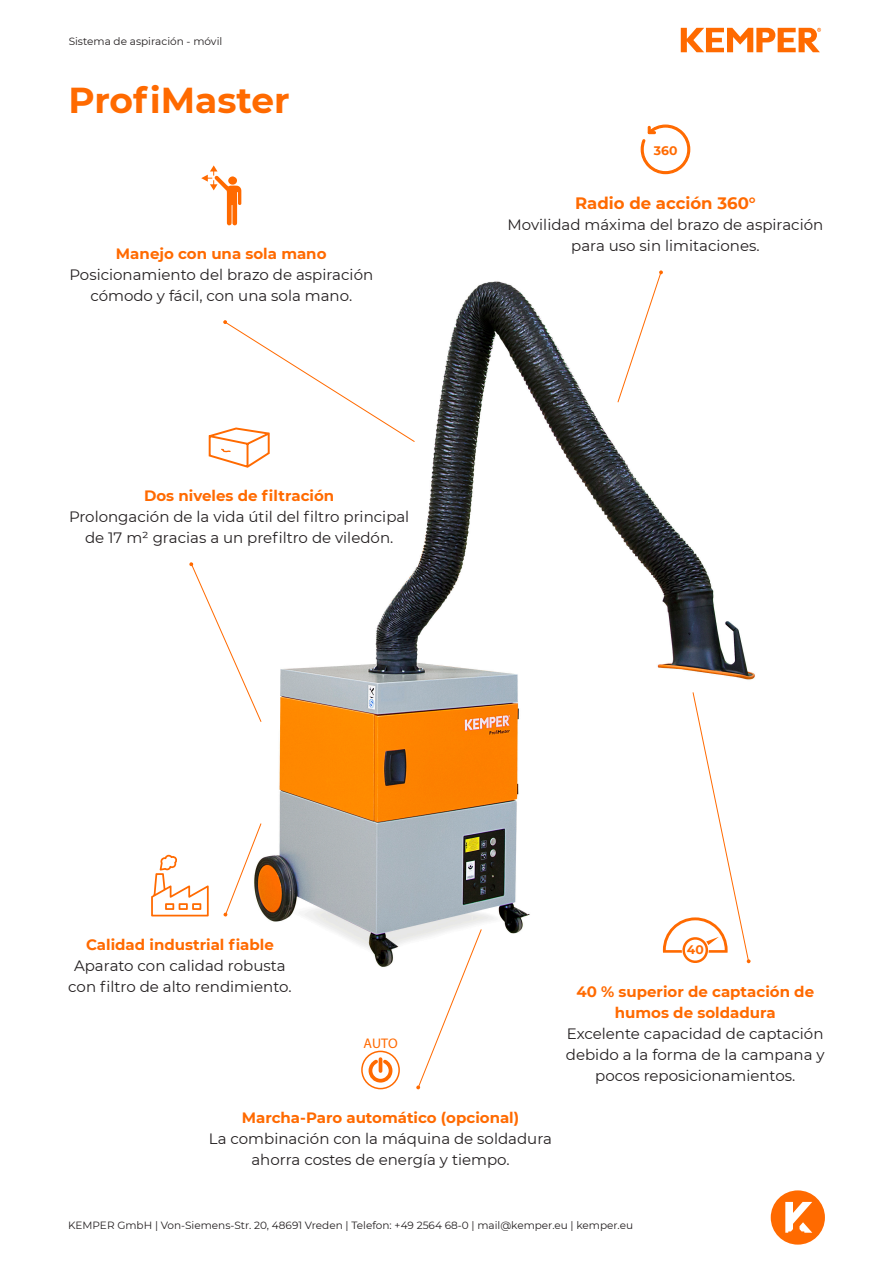
<style>
.page{position:relative;width:893px;height:1263px;background:#fff}
.page>*{position:absolute;margin:0;border:0;box-sizing:border-box;transform-origin:0 0}
.t1{font:700 36px "Montserrat";color:#ff6a00}
.t2{font:700 16.5px "Montserrat";color:#ff6a00}
.t3{font:15px/21px "Montserrat";color:#231f20;text-align:center}
.t4{font:700 15px/21.6px "Montserrat";color:#ff6a00;text-align:center}
.t5{font:13.95px "Myriad Pro";color:#ff6a00}
.t6{font:700 12.3px "Montserrat";color:#ff6a00}
.t7{font:10.5px "Montserrat";color:#231f20}
.s1{font-size:14.1px}
</style>
<div class="page">
<img style="left:261px;top:281px;width:494px;height:686px">
<svg style="left:223px;top:823px;width:38px;height:94px"></svg>
<svg style="left:189px;top:562px;width:72px;height:160px"></svg>
<svg style="left:618px;top:270px;width:45px;height:132px"></svg>
<svg style="left:208px;top:320px;width:207px;height:149px"></svg>
<svg style="left:201px;top:165px;width:40px;height:61px"></svg>
<svg style="left:151px;top:855px;width:58px;height:61px"></svg>
<svg style="left:367px;top:1059px;width:27px;height:25px"></svg>
<div style="left:361px;top:1051px;width:39px;height:38px;border:2px solid #ff6a00;border-radius:50%"></div>
<svg style="left:416px;top:929px;width:66px;height:160px"></svg>
<svg style="left:771px;top:1190px;width:54px;height:54px"></svg>
<svg style="left:681px;top:28px;width:140px;height:24px"></svg>
<svg style="left:640px;top:124px;width:51px;height:51px"></svg>
<svg style="left:663px;top:692px;width:88px;height:272px"></svg>
<p class="t7" style="left:69px;top:35px;width:155px">Sistema de aspiración - móvil</p>
<h1 class="t1" style="left:68px;top:74px;width:223px">ProfiMaster</h1>
<p class="t4" style="left:116px;top:242px;width:212px">Manejo con una sola mano</p>
<p class="t3" style="left:69px;top:264px;width:305px">Posicionamiento del brazo de aspiración cómodo y fácil, con una sola mano.</p>
<p class="t4" style="left:144px;top:484px;width:192px">Dos niveles de filtración</p>
<p class="t3" style="left:69px;top:506px;width:342px">Prolongación de la vida útil del filtro principal de 17 m² gracias a un prefiltro de viledón.</p>
<p class="t6" style="left:654px;top:142px;width:25px">360</p>
<p class="t2" style="left:575px;top:192px;width:182px">Radio de acción 360°</p>
<p class="t3" style="left:508px;top:214px;width:317px">Movilidad máxima del brazo de aspiración para uso sin limitaciones.</p>
<p class="t4" style="left:86px;top:933px;width:189px">Calidad industrial fiable</p>
<p class="t3" style="left:68px;top:955px;width:225px">Aparato con calidad robusta con filtro de alto rendimiento.</p>
<p class="t5" style="left:364px;top:1035px;width:36px"><span class="s1">A</span>UTO</p>
<p class="t6" style="left:687px;top:941px;width:18px">40</p>
<p class="t4" style="left:576px;top:980px;width:239px">40 % superior de captación de humos de soldadura</p>
<p class="t3" style="left:566px;top:1023px;width:260px">Excelente capacidad de captación debido a la forma de la campana y pocos reposicionamientos.</p>
<p class="t4" style="left:242px;top:1106px;width:279px">Marcha-Paro automático (opcional)</p>
<p class="t3" style="left:209px;top:1128px;width:345px">La combinación con la máquina de soldadura ahorra costes de energía y tiempo.</p>
<p class="t7" style="left:68px;top:1218px;width:567px">KEMPER GmbH | Von-Siemens-Str. 20, 48691 Vreden | Telefon: +49 2564 68-0 | mail@kemper.eu | kemper.eu</p>
</div>
